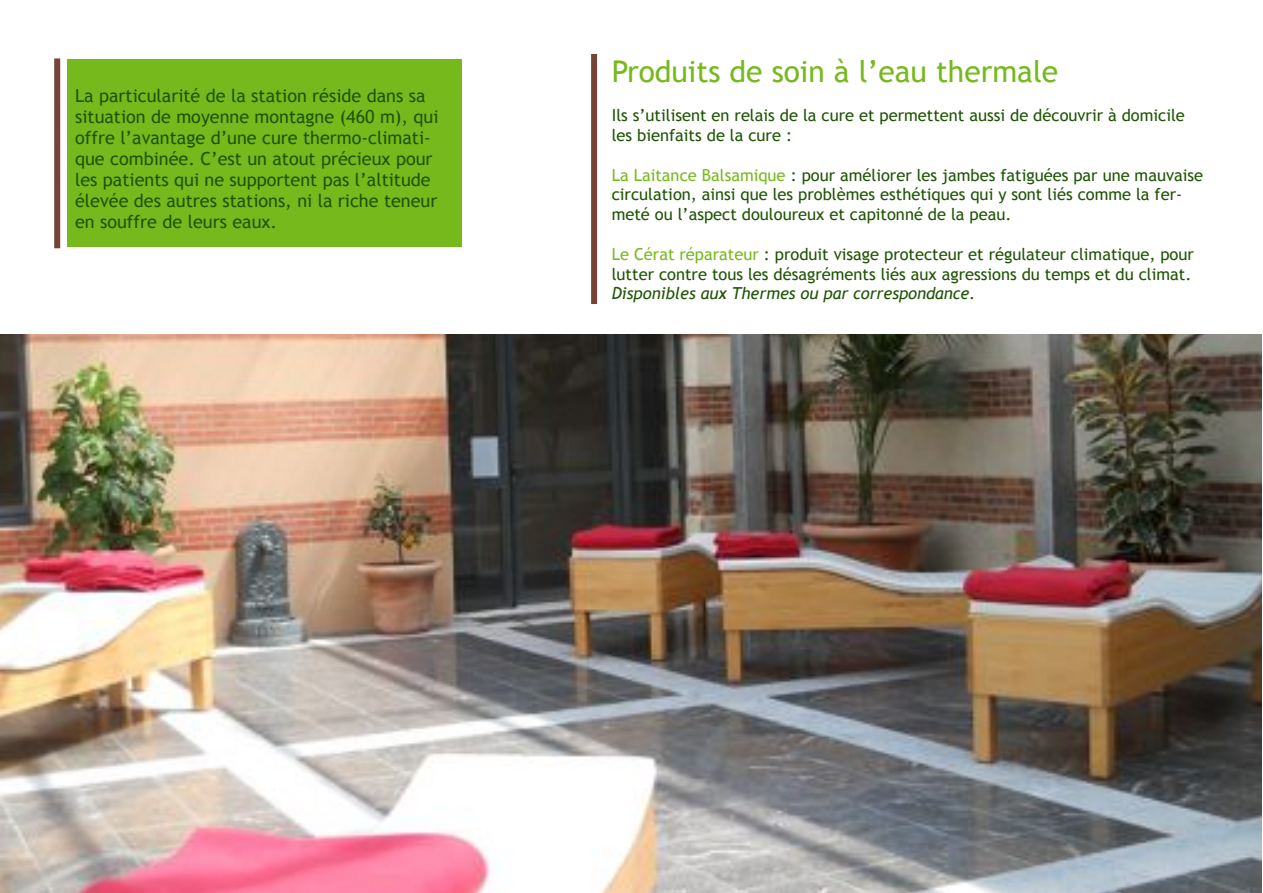
<style>
.page{position:relative;width:1263px;height:893px;background:#fff}
.page>*{position:absolute;margin:0;border:0;box-sizing:border-box;transform-origin:0 0}
.t1{font:30px "Trebuchet MS";color:#76b91c}
.t2{font:18px/21px "Trebuchet MS";color:#1d5403}
.t3{font:16.5px/19.8px "Trebuchet MS";color:#1d5403}
.t4{font:italic 16.5px "Trebuchet MS";color:#1d5403}
.s1{color:#76b91c}
</style>
<div class="page">
<div style="left:591px;top:54px;width:6px;height:250px;background:#754436"></div>
<div style="left:54px;top:58px;width:6px;height:190px;background:#754436"></div>
<img style="left:0;top:334px;width:1262px;height:559px">
<div style="left:67px;top:60px;width:394px;height:187px;background:#76b91c"></div>
<p class="t2" style="left:75px;top:85px;width:365px">La particularité de la station réside dans sa situation de moyenne montagne (460 m), qui offre l’avantage d’une cure thermo-climati&shy;que combinée. C’est un atout précieux pour les patients qui ne supportent pas l’altitude élevée des autres stations, ni la riche teneur en souffre de leurs eaux.</p>
<h1 class="t1" style="left:612px;top:53px;width:448px">Produits de soin à l’eau thermale</h1>
<p class="t3" style="left:612px;top:105px;width:575px">Ils s’utilisent en relais de la cure et permettent aussi de découvrir à domicile les bienfaits de la cure :</p>
<p class="t3" style="left:612px;top:165px;width:593px"><span class="s1">La Laitance Balsamique</span> : pour améliorer les jambes fatiguées par une mauvaise circulation, ainsi que les problèmes esthétiques qui y sont liés comme la fer&shy;meté ou l’aspect douloureux et capitonné de la peau.</p>
<p class="t3" style="left:612px;top:244px;width:584px"><span class="s1">Le Cérat réparateur</span> : produit visage protecteur et régulateur climatique, pour lutter contre tous les désagréments liés aux agressions du temps et du climat.</p>
<p class="t4" style="left:612px;top:284px;width:365px">Disponibles aux Thermes ou par correspondance.</p>
</div>
